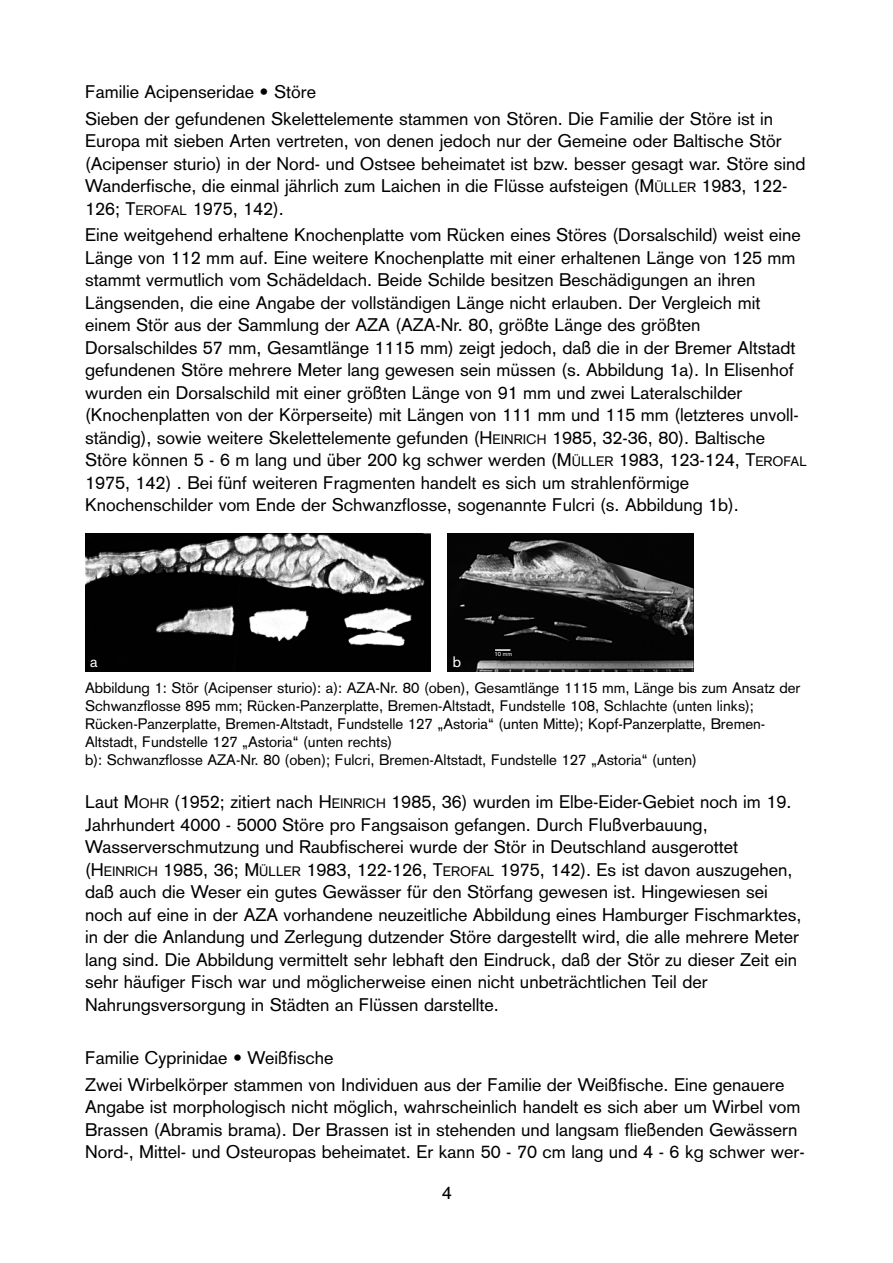
<style>
.page{position:relative;width:893px;height:1263px;background:#fff}
.page>*{position:absolute;margin:0;border:0;box-sizing:border-box;transform-origin:0 0}
.t1{font:18px/22.5px "Akzidenz Grotesk";color:#000}
.t2{font:15px/18px "Akzidenz Grotesk";color:#000}
.t3{font:15px "Akzidenz Grotesk";color:#fff}
.t4{font:6px "Akzidenz Grotesk";color:#fff}
.s1{font-size:13.5px}
</style>
<div class="page">
<img style="left:85px;top:533px;width:345px;height:139px">
<img style="left:447px;top:533px;width:246px;height:139px">
<svg style="left:495px;top:649px;width:15px;height:2px"></svg>
<p class="t1" style="left:85px;top:80px;width:689px;line-height:26.7px">Familie Acipenseridae • Störe<br>Sieben der gefundenen Skelettelemente stammen von Stören. Die Familie der Störe ist in</p>
<p class="t1" style="left:85px;top:131px;width:722px">Europa mit sieben Arten vertreten, von denen jedoch nur der Gemeine oder Baltische Stör (Acipenser sturio) in der Nord- und Ostsee beheimatet ist bzw. besser gesagt war. Störe sind Wanderfische, die einmal jährlich zum Laichen in die Flüsse aufsteigen (M<span class="s1">ÜLLER</span> 1983, 122- 126; T<span class="s1">EROFAL</span> 1975, 142).</p>
<p class="t1" style="left:85px;top:226px;width:723px">Eine weitgehend erhaltene Knochenplatte vom Rücken eines Störes (Dorsalschild) weist eine Länge von 112 mm auf. Eine weitere Knochenplatte mit einer erhaltenen Länge von 125 mm stammt vermutlich vom Schädeldach. Beide Schilde besitzen Beschädigungen an ihren Längsenden, die eine Angabe der vollständigen Länge nicht erlauben. Der Vergleich mit einem Stör aus der Sammlung der AZA (AZA-Nr. 80, größte Länge des größten Dorsalschildes 57 mm, Gesamtlänge 1115 mm) zeigt jedoch, daß die in der Bremer Altstadt gefundenen Störe mehrere Meter lang gewesen sein müssen (s. Abbildung 1a). In Elisenhof wurden ein Dorsalschild mit einer größten Länge von 91 mm und zwei Lateralschilder (Knochenplatten von der Körperseite) mit Längen von 111 mm und 115 mm (letzteres unvoll&shy;ständig), sowie weitere Skelettelemente gefunden (H<span class="s1">EINRICH</span> 1985, 32-36, 80). Baltische Störe können 5 - 6 m lang und über 200 kg schwer werden (M<span class="s1">ÜLLER</span> 1983, 123-124, T<span class="s1">EROFAL </span>1975, 142) . Bei fünf weiteren Fragmenten handelt es sich um strahlenförmige Knochenschilder vom Ende der Schwanzflosse, sogenannte Fulcri (s. Abbildung 1b).</p>
<p class="t3" style="left:90px;top:657px;width:9px">a</p>
<p class="t3" style="left:453px;top:657px;width:10px">b</p>
<p class="t4" style="left:494px;top:652px;width:19px">10 mm</p>
<p class="t2" style="left:85px;top:680px;width:717px">Abbildung 1: Stör (Acipenser sturio): a): AZA-Nr. 80 (oben), Gesamtlänge 1115 mm, Länge bis zum Ansatz der Schwanzflosse 895 mm; Rücken-Panzerplatte, Bremen-Altstadt, Fundstelle 108, Schlachte (unten links); Rücken-Panzerplatte, Bremen-Altstadt, Fundstelle 127 „Astoria“ (unten Mitte); Kopf-Panzerplatte, Bremen-Altstadt, Fundstelle 127 „Astoria“ (unten rechts)<br>b): Schwanzflosse AZA-Nr. 80 (oben); Fulcri, Bremen-Altstadt, Fundstelle 127 „Astoria“ (unten)</p>
<p class="t1" style="left:85px;top:792px;width:718px">Laut M<span class="s1">OHR</span> (1952; zitiert nach H<span class="s1">EINRICH</span> 1985, 36) wurden im Elbe-Eider-Gebiet noch im 19.<br>Jahrhundert 4000 - 5000 Störe pro Fangsaison gefangen. Durch Flußverbauung, Wasserverschmutzung und Raubfischerei wurde der Stör in Deutschland ausgerottet (H<span class="s1">EINRICH</span> 1985, 36; M<span class="s1">ÜLLER</span> 1983, 122-126, T<span class="s1">EROFAL</span> 1975, 142). Es ist davon auszugehen, daß auch die Weser ein gutes Gewässer für den Störfang gewesen ist. Hingewiesen sei noch auf eine in der AZA vorhandene neuzeitliche Abbildung eines Hamburger Fischmarktes, in der die Anlandung und Zerlegung dutzender Störe dargestellt wird, die alle mehrere Meter lang sind. Die Abbildung vermittelt sehr lebhaft den Eindruck, daß der Stör zu dieser Zeit ein sehr häufiger Fisch war und möglicherweise einen nicht unbeträchtlichen Teil der Nahrungsversorgung in Städten an Flüssen darstellte.</p>
<p class="t1" style="left:85px;top:1046px;width:701px;line-height:26.7px">Familie Cyprinidae • Weißfische<br>Zwei Wirbelkörper stammen von Individuen aus der Familie der Weißfische. Eine genauere</p>
<p class="t1" style="left:85px;top:1098px;width:721px">Angabe ist morphologisch nicht möglich, wahrscheinlich handelt es sich aber um Wirbel vom<br>Brassen (Abramis brama). Der Brassen ist in stehenden und langsam fließenden Gewässern<br>Nord-, Mittel- und Osteuropas beheimatet. Er kann 50 - 70 cm lang und 4 - 6 kg schwer wer-</p>
<p class="t1" style="left:441px;top:1183px;width:12px">4</p>
</div>
